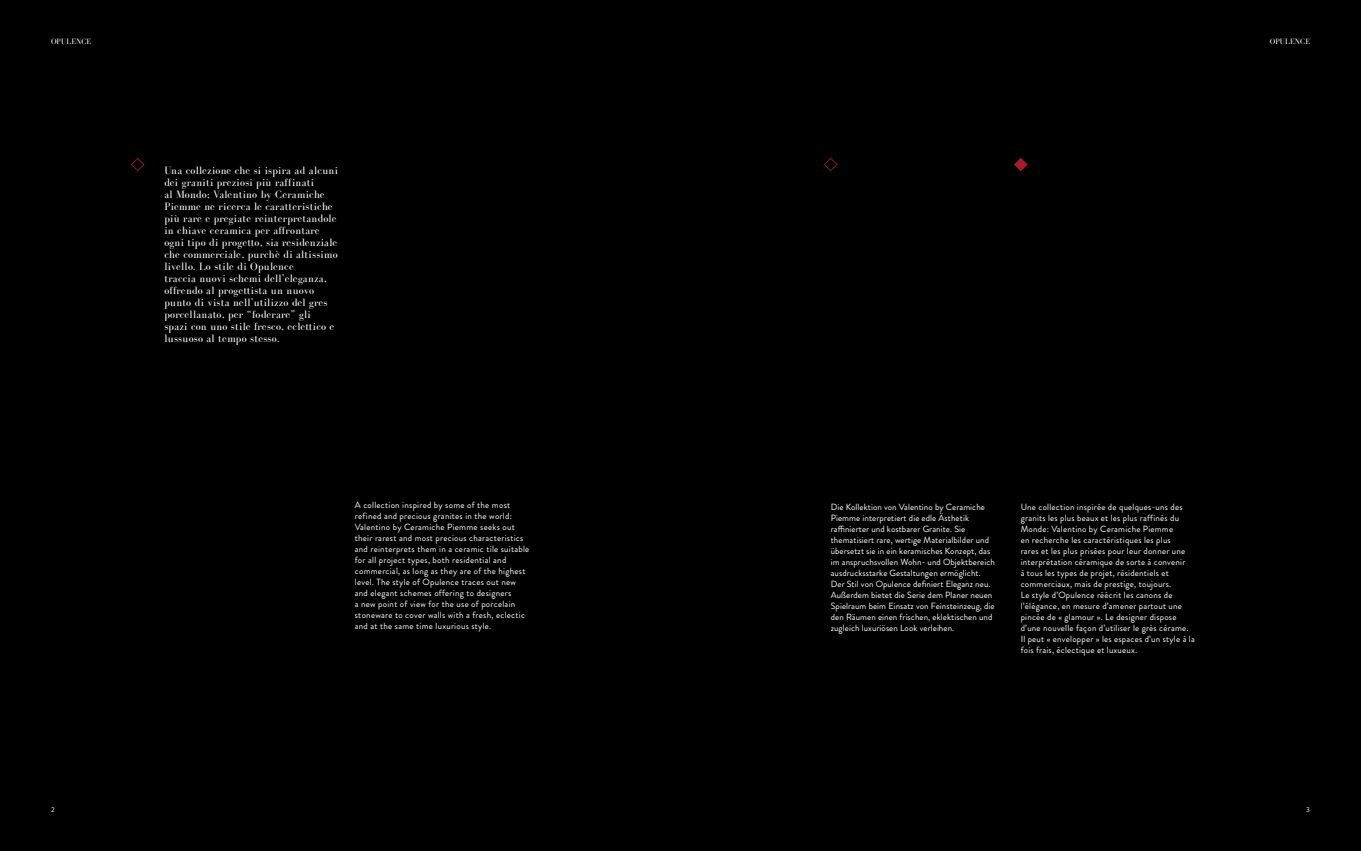
<style>
.page{position:relative;width:1361px;height:851px;background:#fff}
.page>*{position:absolute;margin:0;border:0;box-sizing:border-box;transform-origin:0 0}
.t1{font:11px/12px "Bodoni FLF";letter-spacing:.025em;color:#fff}
.t2{font:9px/11px "Brandon Grotesque";letter-spacing:.025em;color:#fff}
.t3{font:8px "Bodoni FLF";letter-spacing:.025em;color:#fff}
.t4{font:7px "Brandon Grotesque";color:#fff}
</style>
<div class="page">
<div style="left:0;top:0;width:1361px;height:850px;background:#000"></div>
<svg style="left:131px;top:158px;width:14px;height:13px"></svg>
<svg style="left:824px;top:158px;width:13px;height:13px"></svg>
<svg style="left:1014px;top:158px;width:13px;height:13px"></svg>
<p class="t3" style="left:51px;top:37px;width:42px">OPULENCE</p>
<p class="t4" style="left:51px;top:804px;width:5px">2</p>
<p class="t1" style="left:164px;top:165px;width:175px">Una collezione che si ispira ad alcuni dei graniti preziosi più raffinati<br>al Mondo; Valentino by Ceramiche Piemme ne ricerca le caratteristiche più rare e pregiate reinterpretandole in chiave ceramica per affrontare ogni tipo di progetto, sia residenziale che commerciale, purchè di altissimo livello. Lo stile di Opulence<br>traccia nuovi schemi dell’eleganza, offrendo al progettista un nuovo punto di vista nell’utilizzo del gres porcellanato, per “foderare” gli<br>spazi con uno stile fresco, eclettico e lussuoso al tempo stesso.</p>
<p class="t2" style="left:355px;top:499px;width:176px">A collection inspired by some of the most refined and precious granites in the world:<br>Valentino by Ceramiche Piemme seeks out their rarest and most precious characteristics and reinterprets them in a ceramic tile suitable for all project types, both residential and commercial, as long as they are of the highest level. The style of Opulence traces out new and elegant schemes offering to designers<br>a new point of view for the use of porcelain stoneware to cover walls with a fresh, eclectic and at the same time luxurious style.</p>
<p class="t3" style="left:1269px;top:37px;width:42px">OPULENCE</p>
<p class="t2" style="left:831px;top:501px;width:166px">Die Kollektion von Valentino by Ceramiche Piemme interpretiert die edle Ästhetik raffinierter und kostbarer Granite. Sie thematisiert rare, wertige Materialbilder und übersetzt sie in ein keramisches Konzept, das im anspruchsvollen Wohn- und Objektbereich ausdrucksstarke Gestaltungen ermöglicht.<br>Der Stil von Opulence definiert Eleganz neu.<br>Außerdem bietet die Serie dem Planer neuen Spielraum beim Einsatz von Feinsteinzeug, die den Räumen einen frischen, eklektischen und zugleich luxuriösen Look verleihen.</p>
<p class="t2" style="left:1020px;top:502px;width:176px">Une collection inspirée de quelques-uns des granits les plus beaux et les plus raffinés du Monde: Valentino by Ceramiche Piemme<br>en recherche les caractéristiques les plus<br>rares et les plus prisées pour leur donner une interprétation céramique de sorte à convenir<br>à tous les types de projet, résidentiels et commerciaux, mais de prestige, toujours.<br>Le style d’Opulence réécrit les canons de l’élégance, en mesure d’amener partout une pincée de « glamour ». Le designer dispose d’une nouvelle façon d’utiliser le grès cérame.<br>Il peut « envelopper » les espaces d’un style à la fois frais, éclectique et luxueux.</p>
<p class="t4" style="left:1306px;top:804px;width:5px">3</p>
</div>
